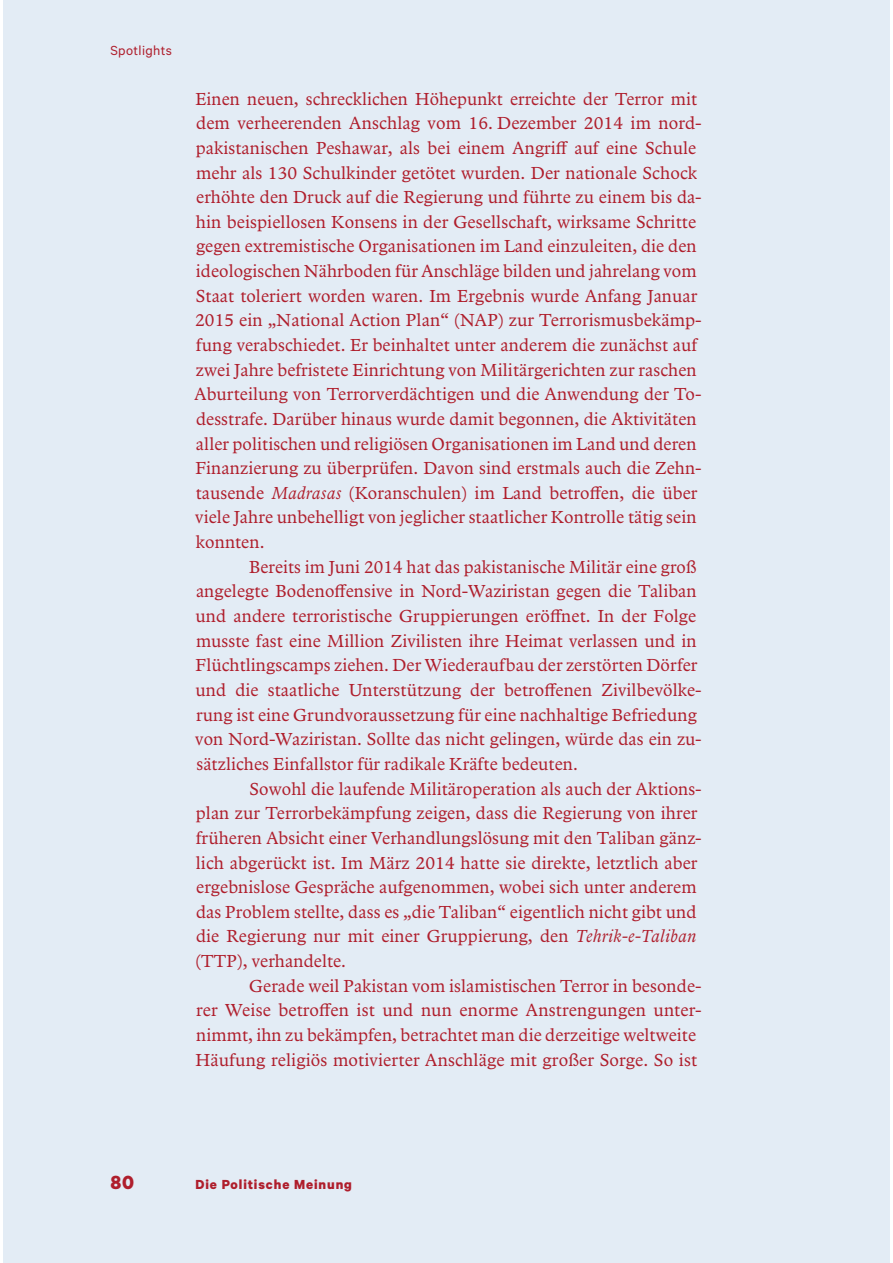
<style>
.page{position:relative;width:893px;height:1263px;background:#fff}
.page>*{position:absolute;margin:0;border:0;box-sizing:border-box;transform-origin:0 0}
.t1{font:700 21.45px "Calibre";color:#af1e2c}
.t2{font:18px/24.6px "Arbesco DT";letter-spacing:.005em;color:#af1e2c}
.t3{font:700 14.85px "Calibre";letter-spacing:.06em;color:#af1e2c}
.t4{font:14.85px "Calibre";letter-spacing:.025em;color:#af1e2c}
.s1{font-style:italic}
</style>
<div class="page">
<div style="left:3px;top:0;width:887px;height:1263px;background:#e3ecf5"></div>
<p class="t4" style="left:110px;top:46px;width:63px">Spotlights</p>
<p class="t2" style="left:195px;top:88px;width:508px">Einen neuen, schrecklichen Höhepunkt erreichte der Terror mit dem verheerenden Anschlag vom 16. Dezember 2014 im nord&shy;pakistanischen Peshawar, als bei einem Angriff auf eine Schule mehr als 130 Schulkinder getötet wurden. Der nationale Schock erhöhte den Druck auf die Regierung und führte zu einem bis da&shy;hin beispiellosen Konsens in der Gesellschaft, wirksame Schritte gegen extremistische Organisationen im Land einzuleiten, die den ideologischen Nährboden für Anschläge bilden und jahrelang vom Staat toleriert worden waren. Im Ergebnis wurde Anfang Januar 2015 ein „National Action Plan“ (NAP) zur Terrorismusbekämp&shy;fung verabschiedet. Er beinhaltet unter anderem die zunächst auf zwei Jahre befristete Einrichtung von Militärgerichten zur raschen Aburteilung von Terrorverdächtigen und die Anwendung der To&shy;desstrafe. Darüber hinaus wurde damit begonnen, die Aktivitäten aller politischen und religiösen Organisationen im Land und deren Finanzierung zu überprüfen. Davon sind erstmals auch die Zehn&shy;tausende <span class="s1">Madrasas</span> (Koranschulen) im Land betroffen, die über viele Jahre unbehelligt von jeglicher staatlicher Kontrolle tätig sein konnten.</p>
<p class="t2" style="left:195px;top:556px;width:508px;text-indent:54px">Bereits im Juni 2014 hat das pakistanische Militär eine groß angelegte Bodenoffensive in Nord-Waziristan gegen die Taliban und andere terroristische Gruppierungen eröffnet. In der Folge musste fast eine Million Zivilisten ihre Heimat verlassen und in Flüchtlingscamps ziehen. Der Wiederaufbau der zerstörten Dörfer und die staatliche Unterstützung der betroffenen Zivilbevölke&shy;rung ist eine Grundvoraussetzung für eine nachhaltige Befriedung von Nord-Waziristan. Sollte das nicht gelingen, würde das ein zu&shy;sätzliches Einfallstor für radikale Kräfte bedeuten.</p>
<p class="t2" style="left:195px;top:777px;width:507px;text-indent:54px">Sowohl die laufende Militäroperation als auch der Aktions&shy;plan zur Terrorbekämpfung zeigen, dass die Regierung von ihrer früheren Absicht einer Verhandlungslösung mit den Taliban gänz&shy;lich abgerückt ist. Im März 2014 hatte sie direkte, letztlich aber ergebnislose Gespräche aufgenommen, wobei sich unter anderem das Problem stellte, dass es „die Taliban“ eigentlich nicht gibt und die Regierung nur mit einer Gruppierung, den <span class="s1">Tehrik-e-Taliban </span>(TTP), verhandelte.</p>
<p class="t2" style="left:195px;top:975px;width:507px;text-indent:54px">Gerade weil Pakistan vom islamistischen Terror in besonde&shy;rer Weise betroffen ist und nun enorme Anstrengungen unter&shy;nimmt, ihn zu bekämpfen, betrachtet man die derzeitige weltweite Häufung religiös motivierter Anschläge mit großer Sorge. So ist</p>
<p class="t1" style="left:110px;top:1169px;width:25px">80</p>
<p class="t3" style="left:195px;top:1175px;width:158px">Die Politische Meinung</p>
</div>
